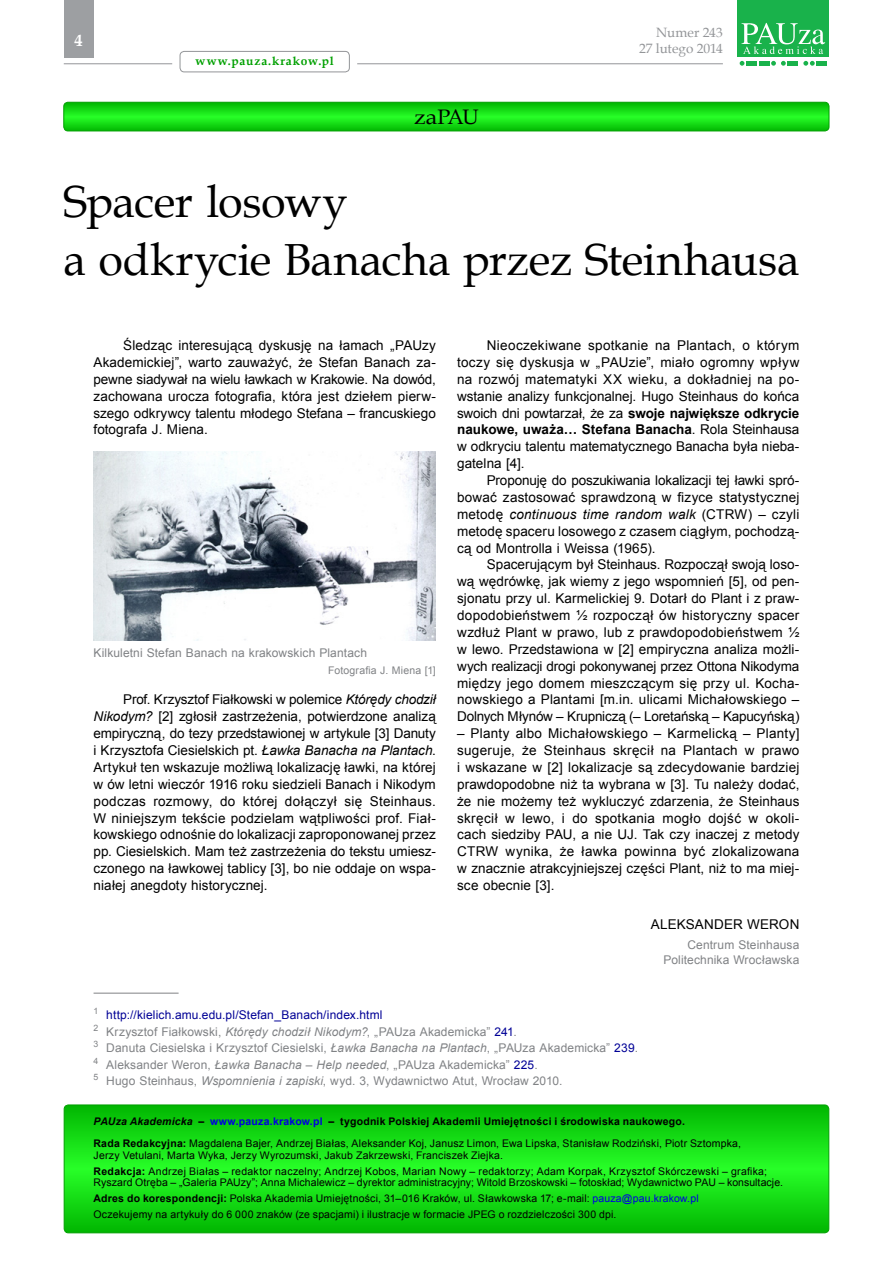
<style>
.page{position:relative;width:893px;height:1263px;background:#fff}
.page>*{position:absolute;margin:0;border:0;box-sizing:border-box;transform-origin:0 0}
.t1{font:45px/58.2px "Book Antiqua";letter-spacing:-.01em;color:#000}
.t2{font:21px "Book Antiqua";letter-spacing:-.035em;color:#000;scale:1.1 1}
.t3{font:700 16.5px "Book Antiqua";color:#fff}
.t4{font:13.5px/16.8px "Arial";letter-spacing:.005em;color:#000;text-align:justify}
.t5{font:13.5px/16.2px "Book Antiqua";letter-spacing:-.005em;color:#939598;text-align:right}
.t6{font:12px/16.5px "Arial";letter-spacing:.01em;color:#808285;text-align:right}
.t7{font:700 12px "Book Antiqua";letter-spacing:.07em;color:#00a000}
.t8{font:10.5px/15.8px "Arial";letter-spacing:.015em;color:#000}
.t9{font:10.5px "Arial";letter-spacing:.015em;color:#808285}
.s1{font-weight:700}
.s2{font-style:italic}
.s3{color:#000096}
.s4{font-weight:700;font-style:italic}
.s5{font-weight:700;color:#0000e1}
.s6{color:#0000e1}
</style>
<div class="page">
<hr style="left:357px;top:63px;width:366px;height:1px;background:#939598">
<div style="left:64px;top:0;width:30px;height:57px;background:#9d9fa2"></div>
<div style="left:180px;top:51px;width:170px;height:21px;border:1px solid #939598;border-radius:4px"></div>
<svg style="left:740px;top:61px;width:4px;height:5px"></svg>
<svg style="left:771px;top:61px;width:15px;height:5px"></svg>
<svg style="left:803px;top:61px;width:12px;height:5px"></svg>
<div style="left:746px;top:61px;width:11px;height:5px;background:#19b24b"></div>
<div style="left:759px;top:61px;width:11px;height:5px;background:#19b24b"></div>
<div style="left:787px;top:61px;width:11px;height:5px;background:#19b24b"></div>
<div style="left:816px;top:61px;width:11px;height:5px;background:#19b24b"></div>
<div style="left:737px;top:0;width:92px;height:56px;background:#19b24b"></div>
<svg style="left:741px;top:23px;width:84px;height:31px"></svg>
<hr style="left:64px;top:63px;width:108px;height:1px;background:#939598">
<svg style="left:64px;top:1106px;width:765px;height:127px;background:#14da14"></svg>
<div style="left:64px;top:1104px;width:765px;height:129px;border:1px solid #00a000;border-radius:4px"></div>
<svg style="left:64px;top:102px;width:765px;height:29px;background:#16de16"></svg>
<div style="left:64px;top:102px;width:765px;height:29px;border:1px solid #00a000;border-radius:4px"></div>
<hr style="left:94px;top:993px;width:85px;height:1px;background:#808285">
<img style="left:94px;top:452px;width:342px;height:188px">
<p class="t3" style="left:75px;top:30px;width:10px">4</p>
<p class="t7" style="left:196px;top:53px;width:140px">www.pauza.krakow.pl</p>
<h2 class="t2" style="left:414px;top:102px;width:60px">zaPAU</h2>
<p class="t5" style="left:639px;top:24px;width:85px">Numer 243<br>27 lutego 2014</p>
<h1 class="t1" style="left:64px;top:171px;width:737px">Spacer losowy<br>a odkrycie Banacha przez Steinhausa</h1>
<p class="t4" style="left:94px;top:337px;width:344px;text-indent:30px">Śledząc interesującą dyskusję na łamach „PAUzy Akademickiej”, warto zauważyć, że Stefan Banach za&shy;pewne siadywał na wielu ławkach w Krakowie. Na dowód, zachowana urocza fotografia, która jest dziełem pierw&shy;szego odkrywcy talentu młodego Stefana – francuskiego fotografa J. Miena.</p>
<p class="t4" style="left:457px;top:337px;width:344px;text-indent:30px">Nieoczekiwane spotkanie na Plantach, o którym toczy się dyskusja w „PAUzie”, miało ogromny wpływ na rozwój matematyki XX wieku, a dokładniej na po&shy;wstanie analizy funkcjonalnej. Hugo Steinhaus do końca swoich dni powtarzał, że za <span class="s1">swoje największe odkrycie naukowe, uważa… Stefana Banacha</span>. Rola Steinhausa w odkryciu talentu matematycznego Banacha była nieba&shy;gatelna [4].</p>
<p class="t4" style="left:457px;top:472px;width:344px;text-indent:30px">Proponuję do poszukiwania lokalizacji tej ławki spró&shy;bować zastosować sprawdzoną w fizyce statystycznej metodę <span class="s2">continuous time random walk</span> (CTRW) – czyli metodę spaceru losowego z czasem ciągłym, pochodzą&shy;cą od Montrolla i Weissa (1965).</p>
<p class="t4" style="left:457px;top:556px;width:344px;text-indent:30px">Spacerującym był Steinhaus. Rozpoczął swoją loso&shy;wą wędrówkę, jak wiemy z jego wspomnień [5], od pen&shy;sjonatu przy ul. Karmelickiej 9. Dotarł do Plant i z praw&shy;dopodobieństwem ½ rozpoczął ów historyczny spacer wzdłuż Plant w prawo, lub z prawdopodobieństwem ½ w lewo. Przedstawiona w [2] empiryczna analiza możli&shy;wych realizacji drogi pokonywanej przez Ottona Nikodyma między jego domem mieszczącym się przy ul. Kocha&shy;nowskiego a Plantami [m.in. ulicami Michałowskiego – Dolnych Młynów – Krupniczą (– Loretańską – Kapucyńską)</p>
<p class="t4" style="left:457px;top:725px;width:344px">– Planty albo Michałowskiego – Karmelicką – Planty] sugeruje, że Steinhaus skręcił na Plantach w prawo i wskazane w [2] lokalizacje są zdecydowanie bardziej prawdopodobne niż ta wybrana w [3]. Tu należy dodać, że nie możemy też wykluczyć zdarzenia, że Steinhaus skręcił w lewo, i do spotkania mogło dojść w okoli&shy;cach siedziby PAU, a nie UJ. Tak czy inaczej z metody CTRW wynika, że ławka powinna być zlokalizowana w znacznie atrakcyjniejszej części Plant, niż to ma miej&shy;sce obecnie [3].</p>
<p class="t4" style="left:651px;top:916px;width:150px">ALEKSANDER WERON</p>
<p class="t6" style="left:663px;top:937px;width:138px;line-height:15px">Centrum Steinhausa<br>Politechnika Wrocławska</p>
<p class="t6" style="left:94px;top:645px;width:275px">Kilkuletni Stefan Banach na krakowskich Plantach</p>
<p class="t9" style="left:328px;top:663px;width:109px">Fotografia J. Miena [1]</p>
<p class="t4" style="left:94px;top:691px;width:344px;text-indent:30px">Prof. Krzysztof Fiałkowski w polemice <span class="s2">Którędy chodził Nikodym?</span> [2] zgłosił zastrzeżenia, potwierdzone analizą empiryczną, do tezy przedstawionej w artykule [3] Danuty i Krzysztofa Ciesielskich pt. <span class="s2">Ławka Banacha na Plantach</span>.<br>Artykuł ten wskazuje możliwą lokalizację ławki, na której w ów letni wieczór 1916 roku siedzieli Banach i Nikodym podczas rozmowy, do której dołączył się Steinhaus.<br>W niniejszym tekście podzielam wątpliwości prof. Fiał&shy;kowskiego odnośnie do lokalizacji zaproponowanej przez pp. Ciesielskich. Mam też zastrzeżenia do tekstu umiesz&shy;czonego na ławkowej tablicy [3], bo nie oddaje on wspa&shy;niałej anegdoty historycznej.</p>
<p class="t6" style="left:94px;top:1007px;width:546px;text-align:left"><sup>1</sup> <span class="s3">http://kielich.amu.edu.pl/Stefan_Banach/index.html<br></span><sup>2</sup> Krzysztof Fiałkowski, <span class="s2">Którędy chodził Nikodym?</span>, „PAUza Akademicka” <span class="s3">241</span>.<br><sup>3</sup> Danuta Ciesielska i Krzysztof Ciesielski, <span class="s2">Ławka Banacha na Plantach</span>, „PAUza Akademicka” <span class="s3">239</span>.<br><sup>4</sup> Aleksander Weron, <span class="s2">Ławka Banacha – Help needed</span>, „PAUza Akademicka” <span class="s3">225</span>.<br><sup>5</sup> Hugo Steinhaus, <span class="s2">Wspomnienia i zapiski</span>, wyd. 3, Wydawnictwo Atut, Wrocław 2010.</p>
<p class="t8" style="left:94px;top:1110px;width:649px;line-height:22.2px"><span class="s4">PAUza Akademicka</span> <span class="s1">–</span> <span class="s5">www.pauza.krakow.pl</span> <span class="s1">– tygodnik Polskiej Akademii Umiejętności i środowiska naukowego.<br>Rada Redakcyjna:</span> Magdalena Bajer, Andrzej Białas, Aleksander Koj, Janusz Limon, Ewa Lipska, Stanisław Rodziński, Piotr Sztompka,</p>
<p class="t8" style="left:94px;top:1147px;width:675px">Jerzy Vetulani, Marta Wyka, Jerzy Wyrozumski, Jakub Zakrzewski, Franciszek Ziejka.<br><span class="s1">Redakcja:</span> Andrzej Białas – redaktor naczelny; Andrzej Kobos, Marian Nowy – redaktorzy; Adam Korpak, Krzysztof Skórczewski – grafika;</p>
<p class="t8" style="left:94px;top:1174px;width:691px">Ryszard Otręba – „Galeria PAUzy”; Anna Michalewicz – dyrektor administracyjny; Witold Brzoskowski – fotoskład; Wydawnictwo PAU – konsultacje.<br><span class="s1">Adres do korespondencji:</span> Polska Akademia Umiejętności, 31–016 Kraków, ul. Sławkowska 17; e-mail: <span class="s6">pauza@pau.krakow.pl<br></span>Oczekujemy na artykuły do 6 000 znaków (ze spacjami) i ilustracje w formacie JPEG o rozdzielczości 300 dpi.</p>
</div>
